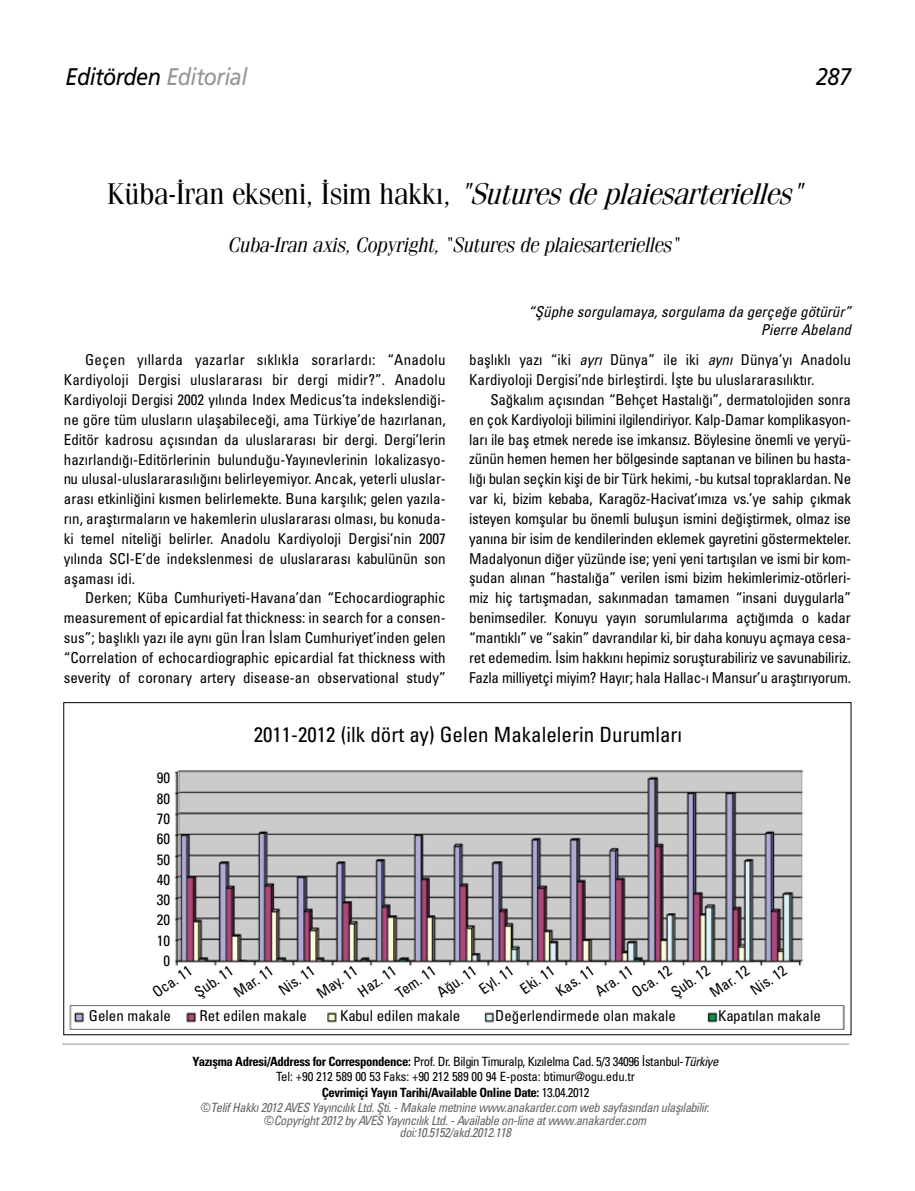
<style>
.page{position:relative;width:915px;height:1191px;background:#fff}
.page>*{position:absolute;margin:0;border:0;box-sizing:border-box;transform-origin:0 0}
.t1{font:italic 30px "Fenice Tr";color:#000}
.t2{font:24px "Frutiger Italic Tr";letter-spacing:-.025em;color:#000;scale:.9 1}
.t3{font:21px "Fenice Italic Tr";letter-spacing:-.015em;color:#000;scale:.95 1}
.t4{font:21px "Univers Condensed Tr";color:#000}
.t5{font:15px/19.8px "Univers Condensed Tr";color:#000;text-align:justify}
.t6{font:15px/18px "Univers Cond Ita Tr";color:#000;text-align:right}
.t7{font:12.75px/12.8px "Univers Cond Ita Tr";letter-spacing:-.03em;color:#636466;text-align:center}
.t8{font:12.75px/15px "Univers Condensed Tr";letter-spacing:-.03em;color:#000;text-align:center}
.t9{font:12.75px "Univers Cond Bd Tr";letter-spacing:-.03em;color:#000}
.s1{color:#939598}
.s2{font-style:normal}
.s3{font-family:"Univers Cond Ita Tr"}
.s4{font-family:"Univers Cond Bd Tr"}
.s5{font-family:"Univers Condensed Tr"}
</style>
<div class="page">
<hr style="left:62px;top:1043px;width:786px;height:1px;background:#939598">
<img style="left:69px;top:770px;width:776px;height:260px">
<h2 class="t2" style="left:66px;top:63px;width:203px">Editörden <span class="s1">Editorial</span></h2>
<h2 class="t2" style="left:815px;top:63px;width:40px">287</h2>
<h1 class="t1" style="left:107px;top:175px;width:707px"><span class="s2">K ü b a - İ r a n e k s e n i , İ s i m h a k k ı ,</span> "Suturesdeplaiesarterielles"</h1>
<h3 class="t3" style="left:228px;top:232px;width:477px">Cuba-Iran axis, Copyright, "Sutures de plaiesarterielles"</h3>
<p class="t5" style="left:64px;top:350px;width:383px;text-indent:21px">Geçen yıllarda yazarlar sıklıkla sorarlardı: “Anadolu Kardiyoloji Dergisi uluslararası bir dergi midir?”. Anadolu Kardiyoloji Dergisi 2002 yılında Index Medicus’ta indekslendiği&shy;ne göre tüm ulusların ulaşabileceği, ama Türkiye’de hazırlanan, Editör kadrosu açısından da uluslararası bir dergi. Dergi’lerin hazırlandığı-Editörlerinin bulunduğu-Yayınevlerinin lokalizasyo&shy;nu ulusal-uluslararasılığını belirleyemiyor. Ancak, yeterli uluslar&shy;arası etkinliğini kısmen belirlemekte. Buna karşılık; gelen yazıla&shy;rın, araştırmaların ve hakemlerin uluslararası olması, bu konuda&shy;ki temel niteliği belirler. Anadolu Kardiyoloji Dergisi’nin 2007 yılında SCI-E’de indekslenmesi de uluslararası kabulünün son aşaması idi.</p>
<p class="t5" style="left:64px;top:588px;width:383px;text-indent:21px">Derken; Küba Cumhuriyeti-Havana’dan “Echocardiographic measurement of epicardial fat thickness: in search for a consen&shy;sus”; başlıklı yazı ile aynı gün İran İslam Cumhuriyet’inden gelen “Correlation of echocardiographic epicardial fat thickness with severity of coronary artery disease-an observational study”</p>
<p class="t6" style="left:528px;top:302px;width:324px">“Şüphe sorgulamaya, sorgulama da gerçeğe götürür”<br>Pierre Abeland</p>
<p class="t5" style="left:469px;top:350px;width:383px">başlıklı yazı “iki <span class="s3">ayrı</span> Dünya” ile iki <span class="s3">aynı</span> Dünya’yı Anadolu<br>Kardiyoloji Dergisi’nde birleştirdi. İşte bu uluslararasılıktır.</p>
<p class="t5" style="left:469px;top:389px;width:383px;text-indent:21px">Sağkalım açısından “Behçet Hastalığı”, dermatolojiden sonra en çok Kardiyoloji bilimini ilgilendiriyor. Kalp-Damar komplikasyon&shy;ları ile baş etmek nerede ise imkansız. Böylesine önemli ve yeryü&shy;zünün hemen hemen her bölgesinde saptanan ve bilinen bu hasta&shy;lığı bulan seçkin kişi de bir Türk hekimi, -bu kutsal topraklardan. Ne var ki, bizim kebaba, Karagöz-Hacivat’ımıza vs.’ye sahip çıkmak isteyen komşular bu önemli buluşun ismini değiştirmek, olmaz ise yanına bir isim de kendilerinden eklemek gayretini göstermekteler.<br>Madalyonun diğer yüzünde ise; yeni yeni tartışılan ve ismi bir kom&shy;şudan alınan “hastalığa” verilen ismi bizim hekimlerimiz-otörleri&shy;miz hiç tartışmadan, sakınmadan tamamen “insani duygularla” benimsediler. Konuyu yayın sorumlularıma açtığımda o kadar “mantıklı” ve “sakin” davrandılar ki, bir daha konuyu açmaya cesa&shy;ret edemedim. İsim hakkını hepimiz soruşturabiliriz ve savunabiliriz.<br>Fazla milliyetçi miyim? Hayır; hala Hallac-ı Mansur’u araştırıyorum.</p>
<h3 class="t4" style="left:254px;top:721px;width:429px">2011-2012 (ilk dört ay) Gelen Makalelerin Durumları</h3>
<p class="t5" style="left:157px;top:767px;width:15px;line-height:20.2px;text-align:center">90<br>80<br>70<br>60<br>50<br>40<br>30<br>20<br>10<br>0</p>
<p class="t5" style="left:666px;top:985px;width:45px;rotate:-35deg">Şub. 12</p>
<p class="t5" style="left:705px;top:985px;width:46px;rotate:-35deg">Mar. 12</p>
<p class="t5" style="left:746px;top:983px;width:42px;rotate:-35deg">Nis. 12</p>
<p class="t5" style="left:148px;top:985px;width:46px;rotate:-35deg">Oca. 11</p>
<p class="t5" style="left:190px;top:985px;width:45px;rotate:-35deg">Şub. 11</p>
<p class="t5" style="left:229px;top:985px;width:46px;rotate:-35deg">Mar. 11</p>
<p class="t5" style="left:274px;top:983px;width:42px;rotate:-35deg">Nis. 11</p>
<p class="t5" style="left:312px;top:986px;width:47px;rotate:-35deg">May. 11</p>
<p class="t5" style="left:353px;top:984px;width:44px;rotate:-35deg">Haz. 11</p>
<p class="t5" style="left:391px;top:986px;width:46px;rotate:-35deg">Tem. 11</p>
<p class="t5" style="left:432px;top:985px;width:46px;rotate:-35deg">Ağu. 11</p>
<p class="t5" style="left:474px;top:981px;width:39px;rotate:-35deg">Eyl. 11</p>
<p class="t5" style="left:515px;top:981px;width:39px;rotate:-35deg">Eki. 11</p>
<p class="t5" style="left:551px;top:984px;width:44px;rotate:-35deg">Kas. 11</p>
<p class="t5" style="left:590px;top:984px;width:43px;rotate:-35deg">Ara. 11</p>
<p class="t5" style="left:627px;top:985px;width:46px;rotate:-35deg">Oca. 12</p>
<p class="t5" style="left:89px;top:1005px;width:83px">Gelen makale</p>
<p class="t5" style="left:199px;top:1005px;width:109px">Ret edilen makale</p>
<p class="t5" style="left:340px;top:1005px;width:122px">Kabul edilen makale</p>
<p class="t5" style="left:495px;top:1005px;width:182px">Değerlendirmede olan makale</p>
<p class="t5" style="left:717px;top:1005px;width:104px">Kapatılan makale</p>
<p class="t8" style="left:192px;top:1053px;width:527px"><span class="s4">Yaz›şma Adresi/Address for Correspondence:</span> Prof. Dr. Bilgin Timuralp, Kızılelma Cad. 5/3 34096 İstanbul-<span class="s3">Türkiye<br></span>Tel: +90 212 589 00 53 Faks: +90 212 589 00 94 E-posta: btimur@ogu.edu.tr</p>
<p class="t9" style="left:322px;top:1084px;width:269px">Çevrimiçi Yayın Tarihi/Available Online Date: <span class="s5">13.04.2012</span></p>
<p class="t7" style="left:201px;top:1100px;width:509px"><span class="s5">©</span>Telif Hakk› 2012 AVES Yay›nc›l›k Ltd. Şti. - Makale metnine www.anakarder.com web sayfas›ndan ulaş›labilir. <span class="s5">©</span>Copyright 2012 by AVES Yay›nc›l›k Ltd. - Available on-line at www.anakarder.com<br>doi:10.5152/akd.2012.118</p>
</div>
